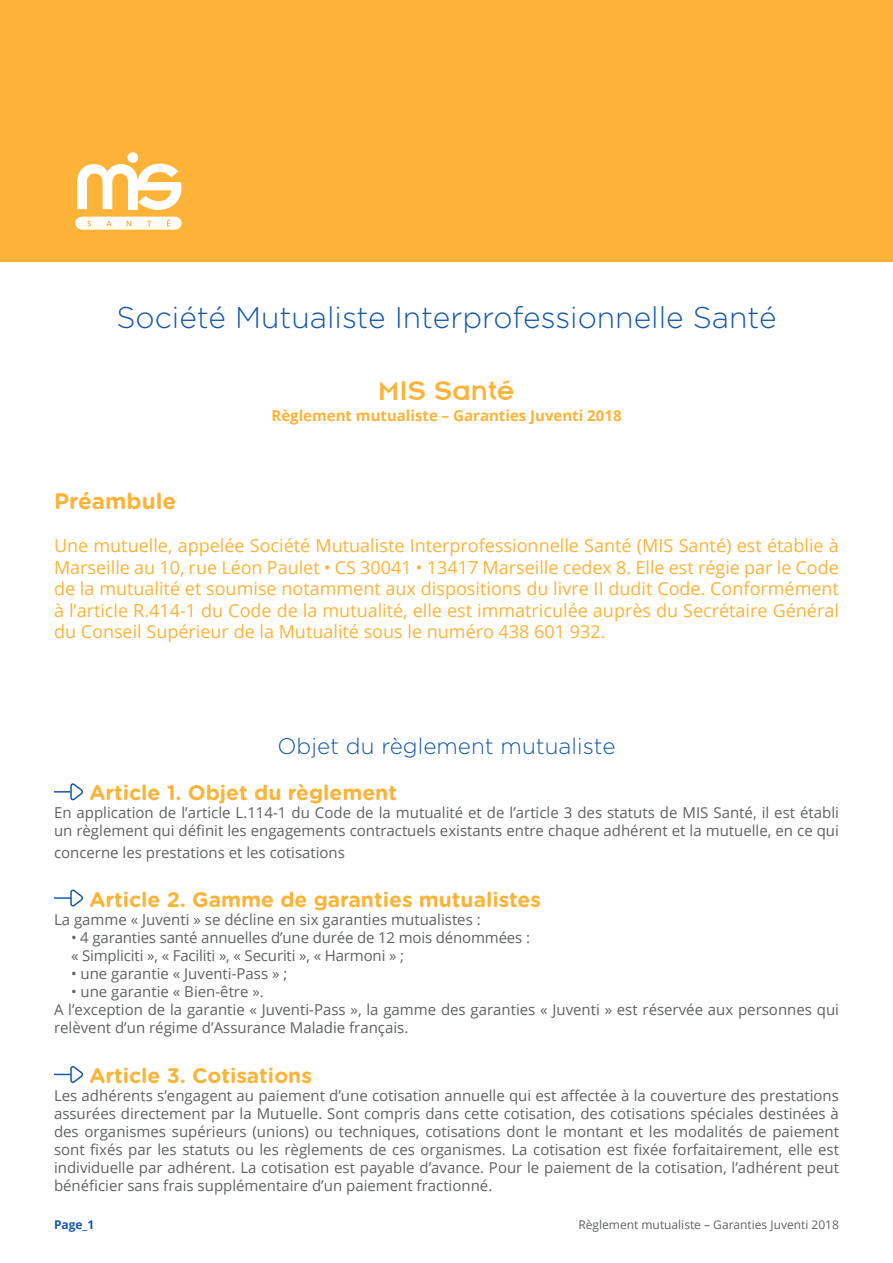
<style>
.page{position:relative;width:893px;height:1263px;background:#fff}
.page>*{position:absolute;margin:0;border:0;box-sizing:border-box;transform-origin:0 0}
.t1{font:300 30px "Gotham Rounded";color:#1559a9}
.t2{font:30px "Insignia";color:#fcb337}
.t3{font:300 22.5px "Gotham Rounded";color:#1559a9}
.t4{font:700 22.5px "Gotham Rounded";color:#fcb337}
.t5{font:700 21px "Gotham Rounded";color:#fcb337}
.t6{font:18px/21.6px "Open Sans";color:#fcb337;text-align:justify}
.t7{font:15px/18px "Open Sans";color:#5f6262}
.t8{font:700 15px "Open Sans";color:#fcb337}
.t9{font:12px "Open Sans";color:#5f6262}
.t10{font:700 12px "Open Sans";color:#1559a9}
</style>
<div class="page">
<div style="left:0;top:0;width:893px;height:261px;background:#fcb337"></div>
<svg style="left:54px;top:783px;width:29px;height:18px"></svg>
<svg style="left:54px;top:890px;width:29px;height:17px"></svg>
<svg style="left:54px;top:1066px;width:29px;height:17px"></svg>
<svg style="left:77px;top:164px;width:104px;height:46px"></svg>
<div style="left:127px;top:152px;width:11px;height:11px;background:#fff;border-radius:50%"></div>
<div style="left:128px;top:182px;width:10px;height:27px;background:#fff"></div>
<svg style="left:75px;top:217px;width:107px;height:13px"></svg>
<h1 class="t1" style="left:116px;top:297px;width:662px">Société Mutualiste Interprofessionnelle Santé</h1>
<h1 class="t2" style="left:378px;top:375px;width:138px">MIS Santé</h1>
<p class="t8" style="left:271px;top:405px;width:352px">Règlement mutualiste – Garanties Juventi 2018</p>
<h2 class="t4" style="left:54px;top:484px;width:124px">Préambule</h2>
<p class="t6" style="left:54px;top:534px;width:786px">Une mutuelle, appelée Société Mutualiste Interprofessionnelle Santé (MIS Santé) est établie à Marseille au 10, rue Léon Paulet • CS 30041 • 13417 Marseille cedex 8. Elle est régie par le Code de la mutualité et soumise notamment aux dispositions du livre II dudit Code. Conformément à l’article R.414-1 du Code de la mutualité, elle est immatriculée auprès du Secrétaire Général du Conseil Supérieur de la Mutualité sous le numéro 438 601 932.</p>
<h2 class="t3" style="left:277px;top:730px;width:339px">Objet du règlement mutualiste</h2>
<h3 class="t5" style="left:89px;top:777px;width:309px">Article 1. Objet du règlement</h3>
<p class="t7" style="left:54px;top:803px;width:786px">En application de l’article L.114-1 du Code de la mutualité et de l’article 3 des statuts de MIS Santé, il est établi un règlement qui définit les engagements contractuels existants entre chaque adhérent et la mutuelle, en ce qui</p>
<p class="t7" style="left:54px;top:843px;width:292px">concerne les prestations et les cotisations</p>
<h3 class="t5" style="left:89px;top:884px;width:453px">Article 2. Gamme de garanties mutualistes</h3>
<p class="t7" style="left:54px;top:910px;width:428px">La gamme « Juventi » se décline en six garanties mutualistes :</p>
<p class="t7" style="left:71px;top:928px;width:460px">• 4 garanties santé annuelles d’une durée de 12 mois dénommées : « Simpliciti », « Faciliti », « Securiti », « Harmoni » ;</p>
<p class="t7" style="left:71px;top:964px;width:218px">• une garantie « Juventi-Pass » ;</p>
<p class="t7" style="left:54px;top:982px;width:786px;text-indent:17px">• une garantie « Bien-être ».<br>A l’exception de la garantie « Juventi-Pass », la gamme des garanties « Juventi » est réservée aux personnes qui relèvent d’un régime d’Assurance Maladie français.</p>
<h3 class="t5" style="left:89px;top:1060px;width:224px">Article 3. Cotisations</h3>
<p class="t7" style="left:54px;top:1086px;width:786px;text-align:justify">Les adhérents s’engagent au paiement d’une cotisation annuelle qui est affectée à la couverture des prestations assurées directement par la Mutuelle. Sont compris dans cette cotisation, des cotisations spéciales destinées à des organismes supérieurs (unions) ou techniques, cotisations dont le montant et les modalités de paiement sont fixés par les statuts ou les règlements de ces organismes. La cotisation est fixée forfaitairement, elle est individuelle par adhérent. La cotisation est payable d’avance. Pour le paiement de la cotisation, l’adhérent peut bénéficier sans frais supplémentaire d’un paiement fractionné.</p>
<p class="t10" style="left:54px;top:1216px;width:42px">Page_1</p>
<p class="t9" style="left:578px;top:1216px;width:262px">Règlement mutualiste – Garanties Juventi 2018</p>
</div>
